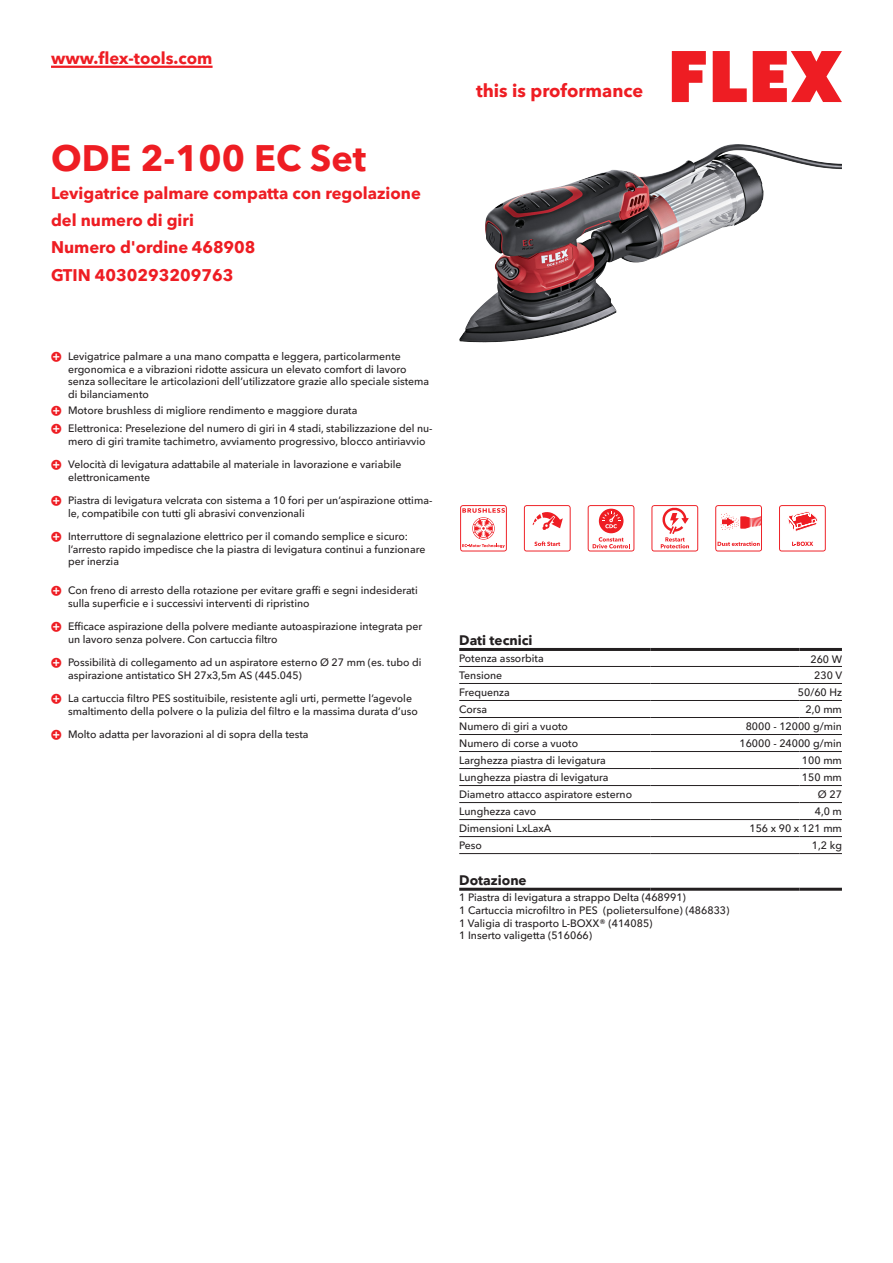
<style>
.page{position:relative;width:893px;height:1263px;background:#fff}
.page>*{position:absolute;margin:0;border:0;box-sizing:border-box;transform-origin:0 0}
.CB_AF_Product-name{font:700 36px "Avenir Next W1 G";color:#ee1d23}
.t1{font:700 18px "Avenir Next W1 G";color:#ee1d23}
.CB_AF_Product-short{font:700 16.5px/27px "Avenir Next W1 G";color:#ee1d23}
.CB_AF_Order-number{font:700 16.5px "Avenir Next W1 G";color:#ee1d23}
.CB_AF_Table-headline{font:700 13.5px "Avenir Next W1 G";color:#231f20}
.CB_AF_Table-specific{font:500 10.5px/12.6px "Avenir Next W1 G";color:#231f20}
</style>
<div class="page">
<svg style="left:672px;top:51px;width:34px;height:51px"></svg>
<svg style="left:713px;top:51px;width:34px;height:51px"></svg>
<svg style="left:753px;top:51px;width:89px;height:51px"></svg>
<hr style="left:51px;top:66px;width:162px;height:2px;background:#ee1d23">
<img style="left:459px;top:144px;width:279px;height:198px">
<hr style="left:459px;top:666px;width:192px;height:1px;background:#231f20">
<hr style="left:651px;top:666px;width:148px;height:1px;background:#231f20">
<hr style="left:799px;top:666px;width:43px;height:1px;background:#231f20">
<hr style="left:459px;top:683px;width:192px;height:1px;background:#231f20">
<hr style="left:651px;top:683px;width:148px;height:1px;background:#231f20">
<hr style="left:799px;top:683px;width:43px;height:1px;background:#231f20">
<hr style="left:459px;top:700px;width:192px;height:1px;background:#231f20">
<hr style="left:651px;top:700px;width:148px;height:1px;background:#231f20">
<hr style="left:799px;top:700px;width:43px;height:1px;background:#231f20">
<hr style="left:459px;top:717px;width:192px;height:1px;background:#231f20">
<hr style="left:651px;top:717px;width:148px;height:1px;background:#231f20">
<hr style="left:799px;top:717px;width:43px;height:1px;background:#231f20">
<hr style="left:459px;top:734px;width:192px;height:1px;background:#231f20">
<hr style="left:651px;top:734px;width:148px;height:1px;background:#231f20">
<hr style="left:799px;top:734px;width:43px;height:1px;background:#231f20">
<hr style="left:459px;top:751px;width:192px;height:1px;background:#231f20">
<hr style="left:651px;top:751px;width:148px;height:1px;background:#231f20">
<hr style="left:799px;top:751px;width:43px;height:1px;background:#231f20">
<hr style="left:459px;top:768px;width:192px;height:1px;background:#231f20">
<hr style="left:651px;top:768px;width:148px;height:1px;background:#231f20">
<hr style="left:799px;top:768px;width:43px;height:1px;background:#231f20">
<hr style="left:459px;top:785px;width:192px;height:1px;background:#231f20">
<hr style="left:651px;top:785px;width:148px;height:1px;background:#231f20">
<hr style="left:799px;top:785px;width:43px;height:1px;background:#231f20">
<hr style="left:459px;top:802px;width:192px;height:1px;background:#231f20">
<hr style="left:651px;top:802px;width:148px;height:1px;background:#231f20">
<hr style="left:799px;top:802px;width:43px;height:1px;background:#231f20">
<hr style="left:459px;top:819px;width:192px;height:1px;background:#231f20">
<hr style="left:651px;top:819px;width:148px;height:1px;background:#231f20">
<hr style="left:799px;top:819px;width:43px;height:1px;background:#231f20">
<hr style="left:459px;top:836px;width:192px;height:1px;background:#231f20">
<hr style="left:651px;top:836px;width:148px;height:1px;background:#231f20">
<hr style="left:799px;top:836px;width:43px;height:1px;background:#231f20">
<hr style="left:459px;top:853px;width:192px;height:1px;background:#231f20">
<hr style="left:651px;top:853px;width:148px;height:1px;background:#231f20">
<hr style="left:799px;top:853px;width:43px;height:1px;background:#231f20">
<hr style="left:459px;top:648px;width:192px;height:3px;background:#231f20">
<hr style="left:651px;top:648px;width:148px;height:3px;background:#231f20">
<hr style="left:799px;top:648px;width:43px;height:3px;background:#231f20">
<hr style="left:459px;top:888px;width:192px;height:3px;background:#231f20">
<hr style="left:651px;top:888px;width:148px;height:3px;background:#231f20">
<hr style="left:799px;top:888px;width:43px;height:3px;background:#231f20">
<svg style="left:460px;top:505px;width:47px;height:46px"></svg>
<svg style="left:524px;top:505px;width:47px;height:46px"></svg>
<svg style="left:588px;top:505px;width:46px;height:46px"></svg>
<svg style="left:651px;top:505px;width:47px;height:46px"></svg>
<svg style="left:715px;top:505px;width:47px;height:46px"></svg>
<svg style="left:779px;top:505px;width:47px;height:46px"></svg>
<h3 class="CB_AF_Product-short" style="left:51px;top:43px;width:163px">www.flex-tools.com</h3>
<p class="CB_AF_Product-name" style="left:51px;top:130px;width:317px">ODE 2-100 EC Set</p>
<p class="CB_AF_Product-short" style="left:51px;top:178px;width:371px">Levigatrice palmare compatta con regolazione del numero di giri</p>
<p class="CB_AF_Order-number" style="left:51px;top:234px;width:206px">Numero d'ordine 468908</p>
<p class="CB_AF_Order-number" style="left:51px;top:262px;width:184px">GTIN 4030293209763</p>
<h2 class="t1" style="left:476px;top:77px;width:169px">this is proformance</h2>
<p class="CB_AF_Table-specific" style="left:68px;top:349px;width:363px">Levigatrice palmare a una mano compatta e leggera, particolarmente ergonomica e a vibrazioni ridotte assicura un elevato comfort di lavoro senza sollecitare le articolazioni dell’utilizzatore grazie allo speciale sistema di bilanciamento</p>
<p class="CB_AF_Table-specific" style="left:68px;top:403px;width:291px">Motore brushless di migliore rendimento e maggiore durata</p>
<p class="CB_AF_Table-specific" style="left:68px;top:421px;width:366px">Elettronica: Preselezione del numero di giri in 4 stadi, stabilizzazione del nu&shy;mero di giri tramite tachimetro, avviamento progressivo, blocco antiriavvio</p>
<p class="CB_AF_Table-specific" style="left:68px;top:457px;width:335px">Velocità di levigatura adattabile al materiale in lavorazione e variabile elettronicamente</p>
<p class="CB_AF_Table-specific" style="left:68px;top:493px;width:366px">Piastra di levigatura velcrata con sistema a 10 fori per un’aspirazione ottima&shy;le, compatibile con tutti gli abrasivi convenzionali</p>
<p class="CB_AF_Table-specific" style="left:68px;top:529px;width:359px">Interruttore di segnalazione elettrico per il comando semplice e sicuro: l’arresto rapido impedisce che la piastra di levigatura continui a funzionare per inerzia</p>
<p class="CB_AF_Table-specific" style="left:68px;top:583px;width:351px">Con freno di arresto della rotazione per evitare graffi e segni indesiderati sulla superficie e i successivi interventi di ripristino</p>
<p class="CB_AF_Table-specific" style="left:68px;top:619px;width:356px">Efficace aspirazione della polvere mediante autoaspirazione integrata per un lavoro senza polvere. Con cartuccia filtro</p>
<p class="CB_AF_Table-specific" style="left:68px;top:655px;width:355px">Possibilità di collegamento ad un aspiratore esterno Ø 27 mm (es. tubo di aspirazione antistatico SH 27x3,5m AS (445.045)</p>
<p class="CB_AF_Table-specific" style="left:68px;top:691px;width:351px">La cartuccia filtro PES sostituibile, resistente agli urti, permette l’agevole smaltimento della polvere o la pulizia del filtro e la massima durata d’uso</p>
<p class="CB_AF_Table-specific" style="left:68px;top:727px;width:242px">Molto adatta per lavorazioni al di sopra della testa</p>
<p class="CB_AF_Table-headline" style="left:459px;top:630px;width:75px">Dati tecnici</p>
<p class="CB_AF_Table-specific" style="left:459px;top:651px;width:86px">Potenza assorbita</p>
<p class="CB_AF_Table-specific" style="left:810px;top:652px;width:33px">260 W</p>
<p class="CB_AF_Table-specific" style="left:459px;top:668px;width:45px">Tensione</p>
<p class="CB_AF_Table-specific" style="left:814px;top:668px;width:29px">230 V</p>
<p class="CB_AF_Table-specific" style="left:459px;top:685px;width:52px">Frequenza</p>
<p class="CB_AF_Table-specific" style="left:798px;top:685px;width:46px">50/60 Hz</p>
<p class="CB_AF_Table-specific" style="left:459px;top:702px;width:29px">Corsa</p>
<p class="CB_AF_Table-specific" style="left:805px;top:702px;width:38px">2,0 mm</p>
<p class="CB_AF_Table-specific" style="left:459px;top:719px;width:110px">Numero di giri a vuoto</p>
<p class="CB_AF_Table-specific" style="left:746px;top:719px;width:98px">8000 - 12000 g/min</p>
<p class="CB_AF_Table-specific" style="left:459px;top:736px;width:120px">Numero di corse a vuoto</p>
<p class="CB_AF_Table-specific" style="left:739px;top:736px;width:104px">16000 - 24000 g/min</p>
<p class="CB_AF_Table-specific" style="left:459px;top:753px;width:148px">Larghezza piastra di levigatura</p>
<p class="CB_AF_Table-specific" style="left:802px;top:753px;width:41px">100 mm</p>
<p class="CB_AF_Table-specific" style="left:459px;top:770px;width:151px">Lunghezza piastra di levigatura</p>
<p class="CB_AF_Table-specific" style="left:802px;top:770px;width:41px">150 mm</p>
<p class="CB_AF_Table-specific" style="left:459px;top:787px;width:174px">Diametro attacco aspiratore esterno</p>
<p class="CB_AF_Table-specific" style="left:818px;top:787px;width:26px">Ø 27</p>
<p class="CB_AF_Table-specific" style="left:459px;top:804px;width:78px">Lunghezza cavo</p>
<p class="CB_AF_Table-specific" style="left:815px;top:804px;width:29px">4,0 m</p>
<p class="CB_AF_Table-specific" style="left:459px;top:821px;width:94px">Dimensioni LxLaxA</p>
<p class="CB_AF_Table-specific" style="left:749px;top:821px;width:94px">156 x 90 x 121 mm</p>
<p class="CB_AF_Table-specific" style="left:459px;top:838px;width:24px">Peso</p>
<p class="CB_AF_Table-specific" style="left:812px;top:838px;width:32px">1,2 kg</p>
<p class="CB_AF_Table-headline" style="left:459px;top:869px;width:69px">Dotazione</p>
<p class="CB_AF_Table-specific" style="left:459px;top:890px;width:272px">1 Piastra di levigatura a strappo Delta (468991)<br>1 Cartuccia microfiltro in PES (polietersulfone) (486833)<br>1 Valigia di trasporto L-BOXX® (414085)<br>1 Inserto valigetta (516066)</p>
</div>
